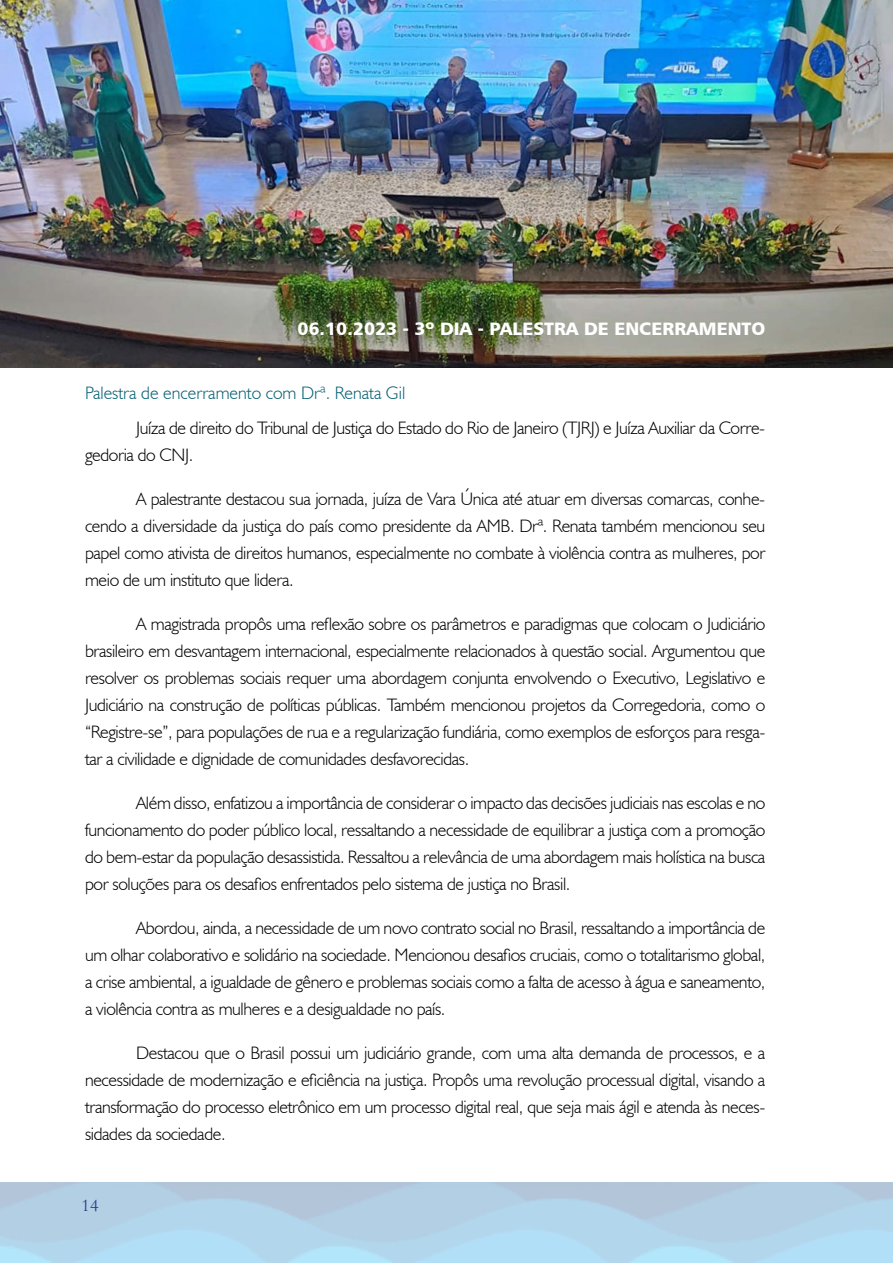
<style>
.page{position:relative;width:893px;height:1263px;background:#fff}
.page>*{position:absolute;margin:0;border:0;box-sizing:border-box;transform-origin:0 0}
.t1{font:300 18px/27px "Humanist 521 BT";letter-spacing:-.02em;color:#000;text-align:justify}
.t2{font:18px "Humanist 777 BT Black B";color:#fff}
.t3{font:300 18px "Humanist 521 BT";color:#066072}
.t4{font:18px "Garamond";color:#25408f}
</style>
<div class="page">
<img style="left:0;top:0;width:893px;height:367px">
<p class="t2" style="left:297px;top:317px;width:469px">06.10.2023 - 3º DIA - PALESTRA DE ENCERRAMENTO</p>
<p class="t3" style="left:85px;top:381px;width:322px">Palestra de encerramento com Drª. Renata Gil</p>
<p class="t1" style="left:85px;top:414px;width:682px;text-indent:51px">Juíza de direito do Tribunal de Justiça do Estado do Rio de Janeiro (TJRJ) e Juíza Auxiliar da Corre&shy;gedoria do CNJ.</p>
<p class="t1" style="left:85px;top:485px;width:682px;text-indent:51px">A palestrante destacou sua jornada, juíza de Vara Única até atuar em diversas comarcas, conhe&shy;cendo a diversidade da justiça do país como presidente da AMB. Drª. Renata também mencionou seu papel como ativista de direitos humanos, especialmente no combate à violência contra as mulheres, por meio de um instituto que lidera.</p>
<p class="t1" style="left:85px;top:610px;width:682px;text-indent:51px">A magistrada propôs uma reflexão sobre os parâmetros e paradigmas que colocam o Judiciário brasileiro em desvantagem internacional, especialmente relacionados à questão social. Argumentou que resolver os problemas sociais requer uma abordagem conjunta envolvendo o Executivo, Legislativo e Judiciário na construção de políticas públicas. Também mencionou projetos da Corregedoria, como o “Registre-se”, para populações de rua e a regularização fundiária, como exemplos de esforços para resga&shy;tar a civilidade e dignidade de comunidades desfavorecidas.</p>
<p class="t1" style="left:85px;top:789px;width:682px;text-indent:51px">Além disso, enfatizou a importância de considerar o impacto das decisões judiciais nas escolas e no funcionamento do poder público local, ressaltando a necessidade de equilibrar a justiça com a promoção do bem-estar da população desassistida. Ressaltou a relevância de uma abordagem mais holística na busca por soluções para os desafios enfrentados pelo sistema de justiça no Brasil.</p>
<p class="t1" style="left:85px;top:914px;width:682px;text-indent:51px">Abordou, ainda, a necessidade de um novo contrato social no Brasil, ressaltando a importância de um olhar colaborativo e solidário na sociedade. Mencionou desafios cruciais, como o totalitarismo global, a crise ambiental, a igualdade de gênero e problemas sociais como a falta de acesso à água e saneamento, a violência contra as mulheres e a desigualdade no país.</p>
<p class="t1" style="left:85px;top:1039px;width:682px;text-indent:51px">Destacou que o Brasil possui um judiciário grande, com uma alta demanda de processos, e a necessidade de modernização e eficiência na justiça. Propôs uma revolução processual digital, visando a transformação do processo eletrônico em um processo digital real, que seja mais ágil e atenda às neces&shy;sidades da sociedade.</p>
<p class="t4" style="left:82px;top:1193px;width:18px">14</p>
</div>
